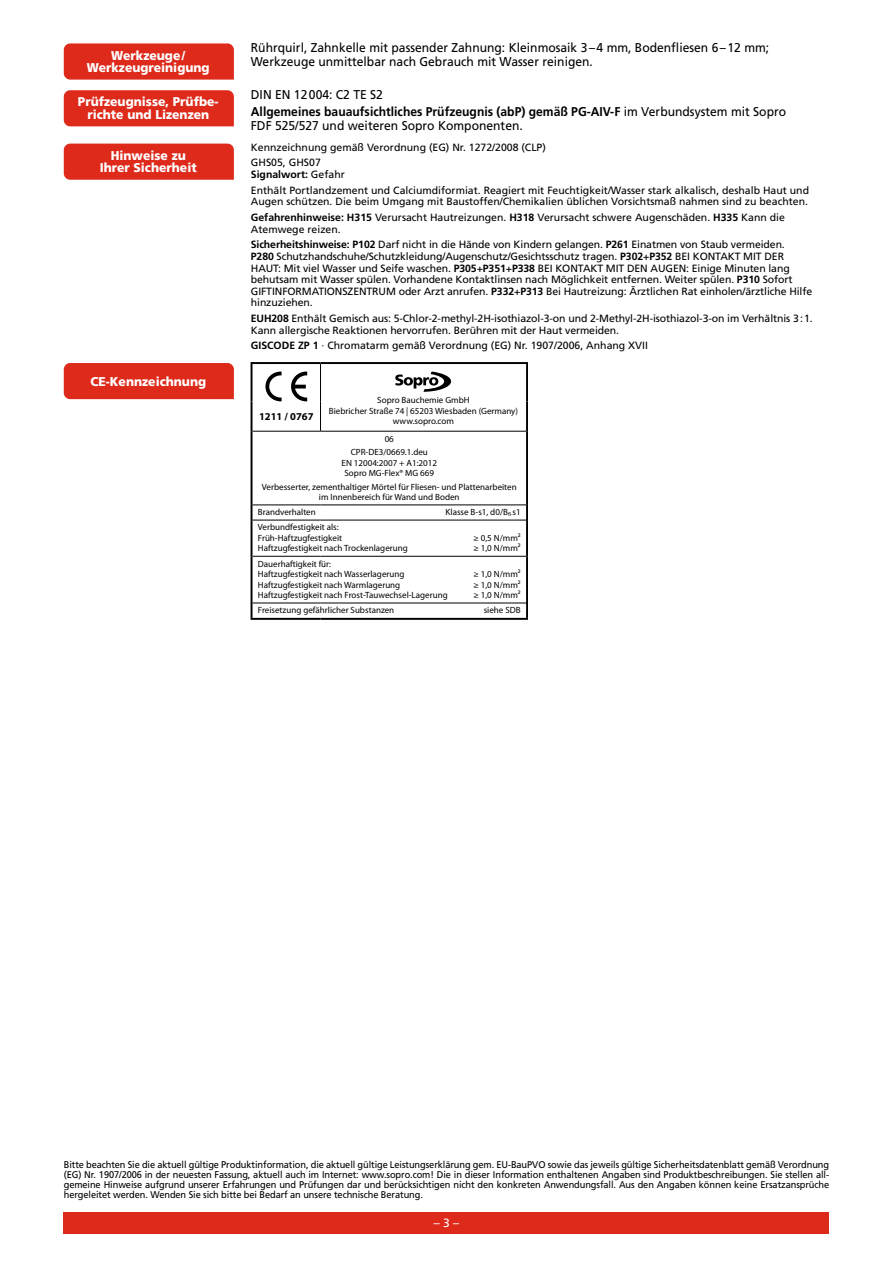
<style>
.page{position:relative;width:893px;height:1263px;background:#fff}
.page>*{position:absolute;margin:0;border:0;box-sizing:border-box;transform-origin:0 0}
.t1{font:12.75px/14px "Frutiger LT";color:#000;scale:.95 1}
.t2{font:900 12.75px/12.8px "Frutiger LT";color:#fff;text-align:center;scale:.95 1}
.t3{font:700 12.75px/17px "Frutiger LT";color:#000;scale:.95 1}
.t4{font:12px "Frutiger LT";color:#fff}
.t5{font:10.5px/11.6px "Frutiger LT";letter-spacing:-.01em;color:#000}
.t6{font:700 10.5px "Myriad Pro";color:#000}
.t7{font:9.75px/9.8px "Frutiger LT";letter-spacing:-.01em;color:#000;text-align:justify;scale:.95 1}
.t8{font:9px/10.5px "Myriad Pro";color:#000;text-align:center}
.s1{font-weight:400}
.s2{font-weight:700}
</style>
<div class="page">
<div style="left:64px;top:1212px;width:765px;height:21px;background:#dd2a1b"></div>
<hr style="left:251px;top:362px;width:69px;height:2px;background:#000">
<hr style="left:251px;top:364px;width:1px;height:37px;background:#000">
<hr style="left:320px;top:362px;width:208px;height:2px;background:#000">
<hr style="left:526px;top:364px;width:2px;height:37px;background:#000">
<hr style="left:526px;top:401px;width:2px;height:30px;background:#000">
<hr style="left:251px;top:401px;width:1px;height:30px;background:#000">
<hr style="left:251px;top:431px;width:1px;height:74px;background:#000">
<hr style="left:526px;top:431px;width:2px;height:74px;background:#000">
<svg style="left:251px;top:505px;width:1px;height:15px"></svg>
<svg style="left:526px;top:505px;width:2px;height:15px"></svg>
<hr style="left:251px;top:520px;width:1px;height:36px;background:#000">
<hr style="left:526px;top:520px;width:2px;height:36px;background:#000">
<hr style="left:251px;top:556px;width:1px;height:47px;background:#000">
<hr style="left:526px;top:556px;width:2px;height:47px;background:#000">
<svg style="left:251px;top:603px;width:1px;height:15px"></svg>
<svg style="left:526px;top:603px;width:2px;height:15px"></svg>
<hr style="left:251px;top:618px;width:69px;height:2px;background:#000">
<hr style="left:320px;top:618px;width:208px;height:2px;background:#000">
<hr style="left:252px;top:431px;width:68px;height:1px;background:#000">
<hr style="left:320px;top:431px;width:206px;height:1px;background:#000">
<hr style="left:252px;top:504px;width:68px;height:1px;background:#000">
<hr style="left:320px;top:504px;width:206px;height:1px;background:#000">
<hr style="left:252px;top:520px;width:68px;height:1px;background:#000">
<hr style="left:320px;top:520px;width:206px;height:1px;background:#000">
<hr style="left:252px;top:556px;width:68px;height:1px;background:#000">
<hr style="left:320px;top:556px;width:206px;height:1px;background:#000">
<hr style="left:252px;top:603px;width:68px;height:1px;background:#000">
<hr style="left:320px;top:603px;width:206px;height:1px;background:#000">
<hr style="left:320px;top:364px;width:1px;height:37px;background:#000">
<hr style="left:320px;top:401px;width:1px;height:30px;background:#000">
<svg style="left:265px;top:372px;width:17px;height:29px"></svg>
<svg style="left:291px;top:372px;width:16px;height:29px"></svg>
<svg style="left:395px;top:371px;width:57px;height:21px"></svg>
<div style="left:64px;top:43px;width:170px;height:37px;background:#dd2a1b"></div>
<div style="left:64px;top:90px;width:170px;height:36px;background:#dd2a1b"></div>
<div style="left:64px;top:144px;width:170px;height:36px;background:#dd2a1b"></div>
<div style="left:64px;top:363px;width:170px;height:36px;background:#dd2a1b"></div>
<p class="t2" style="left:87px;top:49px;width:131px">Werkzeuge/<br>Werkzeugreinigung</p>
<p class="t2" style="left:78px;top:96px;width:150px">Prüfzeugnisse, Prüfbe&shy;richte und Lizenzen</p>
<p class="t2" style="left:100px;top:149px;width:104px">Hinweise zu<br>Ihrer Sicherheit</p>
<p class="t2" style="left:90px;top:375px;width:123px">CE-Kennzeichnung</p>
<p class="t1" style="left:251px;top:41px;width:547px">Rührquirl, Zahnkelle mit passender Zahnung: Kleinmosaik 3–4 mm, Bodenfliesen 6–12 mm;<br>Werkzeuge unmittelbar nach Gebrauch mit Wasser reinigen.</p>
<p class="t3" style="left:251px;top:86px;width:565px"><span class="s1">DIN EN 12004: C2 TE S2<br></span>Allgemeines bauaufsichtliches Prüfzeugnis (abP) gemäß PG-AIV-F <span class="s1">im Verbundsystem mit Sopro</span></p>
<p class="t1" style="left:251px;top:119px;width:288px">FDF 525/527 und weiteren Sopro Komponenten.</p>
<p class="t5" style="left:251px;top:139px;width:297px;line-height:15.8px">Kennzeichnung gemäß Verordnung (EG) Nr. 1272/2008 (CLP)<br>GHS05, GHS07</p>
<p class="t5" style="left:251px;top:166px;width:560px;line-height:15.8px"><span class="s2">Signalwort:</span> Gefahr<br>Enthält Portlandzement und Calciumdiformiat. Reagiert mit Feuchtigkeit/Wasser stark alkalisch, deshalb Haut und</p>
<p class="t5" style="left:251px;top:194px;width:559px;line-height:15.8px">Augen schützen. Die beim Umgang mit Baustoffen/Chemikalien üblichen Vorsichtsmaß nahmen sind zu beachten.<br><span class="s2">Gefahrenhinweise: H315</span> Verursacht Hautreizungen. <span class="s2">H318</span> Verursacht schwere Augenschäden. <span class="s2">H335</span> Kann die</p>
<p class="t5" style="left:251px;top:221px;width:535px;line-height:15.8px">Atemwege reizen.<br><span class="s2">Sicherheitshinweise: P102</span> Darf nicht in die Hände von Kindern gelangen. <span class="s2">P261</span> Einatmen von Staub vermeiden.</p>
<p class="t5" style="left:251px;top:251px;width:563px"><span class="s2">P280</span> Schutzhandschuhe/Schutzkleidung/Augenschutz/Gesichtsschutz tragen. <span class="s2">P302</span>+<span class="s2">P352</span> BEI KONTAKT MIT DER HAUT: Mit viel Wasser und Seife waschen. <span class="s2">P305</span>+<span class="s2">P351</span>+<span class="s2">P338</span> BEI KONTAKT MIT DEN AUGEN: Einige Minuten lang behutsam mit Wasser spülen. Vorhandene Kontaktlinsen nach Möglichkeit entfernen. Weiter spülen. <span class="s2">P310</span> Sofort GIFTINFORMATIONSZENTRUM oder Arzt anrufen. <span class="s2">P332</span>+<span class="s2">P313</span> Bei Hautreizung: Ärztlichen Rat einholen/ärztliche Hilfe hinzuziehen.</p>
<p class="t5" style="left:251px;top:313px;width:563px"><span class="s2">EUH208</span> Enthält Gemisch aus: 5-Chlor-2-methyl-2H-isothiazol-3-on und 2-Methyl-2H-isothiazol-3-on im Verhältnis 3:1.<br>Kann allergische Reaktionen hervorrufen. Berühren mit der Haut vermeiden.</p>
<p class="t5" style="left:251px;top:340px;width:399px"><span class="s2">GISCODE ZP 1</span> · Chromatarm gemäß Verordnung (EG) Nr. 1907/2006, Anhang XVII</p>
<p class="t6" style="left:259px;top:409px;width:56px">1211 / 0767</p>
<p class="t8" style="left:329px;top:395px;width:191px">Sopro Bauchemie GmbH<br>Biebricher Straße 74 | 65203 Wiesbaden (Germany) www.sopro.com</p>
<p class="t8" style="left:351px;top:432px;width:79px;line-height:13.5px">06<br>CPR-DE3/0669.1.deu</p>
<p class="t8" style="left:342px;top:457px;width:97px">EN 12004:2007 + A1:2012<br>Sopro MG-Flex® MG 669</p>
<p class="t8" style="left:262px;top:481px;width:256px">Verbesserter, zementhaltiger Mörtel für Fliesen- und Plattenarbeiten im Innenbereich für Wand und Boden</p>
<p class="t8" style="left:258px;top:507px;width:59px">Brandverhalten</p>
<p class="t8" style="left:446px;top:507px;width:77px">Klasse B-s1, d0/B<sub>fl-</sub>s1</p>
<p class="t8" style="left:258px;top:522px;width:86px;text-align:left">Verbundfestigkeit als:<br>Früh-Haftzugfestigkeit</p>
<p class="t8" style="left:473px;top:532px;width:49px">≥ 0,5 N/mm²</p>
<p class="t8" style="left:258px;top:543px;width:151px">Haftzugfestigkeit nach Trockenlagerung</p>
<p class="t8" style="left:473px;top:543px;width:49px">≥ 1,0 N/mm²</p>
<p class="t8" style="left:258px;top:558px;width:148px;text-align:left">Dauerhaftigkeit für:<br>Haftzugfestigkeit nach Wasserlagerung</p>
<p class="t8" style="left:473px;top:569px;width:49px">≥ 1,0 N/mm²</p>
<p class="t8" style="left:258px;top:579px;width:144px">Haftzugfestigkeit nach Warmlagerung</p>
<p class="t8" style="left:473px;top:579px;width:49px">≥ 1,0 N/mm²</p>
<p class="t8" style="left:258px;top:590px;width:191px">Haftzugfestigkeit nach Frost-Tauwechsel-Lagerung</p>
<p class="t8" style="left:473px;top:590px;width:49px">≥ 1,0 N/mm²</p>
<p class="t8" style="left:258px;top:605px;width:138px">Freisetzung gefährlicher Substanzen</p>
<p class="t8" style="left:484px;top:605px;width:38px">siehe SDB</p>
<p class="t7" style="left:64px;top:1160px;width:807px">Bitte beachten Sie die aktuell gültige Produktinformation, die aktuell gültige Leistungserklärung gem. EU-BauPVO sowie das jeweils gültige Sicherheitsdatenblatt gemäß Verordnung (EG) Nr. 1907/2006 in der neuesten Fassung, aktuell auch im Internet: www.sopro.com! Die in dieser Information enthaltenen Angaben sind Produktbeschreibungen. Sie stellen all&shy;gemeine Hinweise aufgrund unserer Erfahrungen und Prüfungen dar und berücksichtigen nicht den konkreten Anwendungsfall. Aus den Angaben können keine Ersatzansprüche hergeleitet werden. Wenden Sie sich bitte bei Bedarf an unsere technische Beratung.</p>
<p class="t4" style="left:434px;top:1215px;width:27px">– 3 –</p>
</div>
